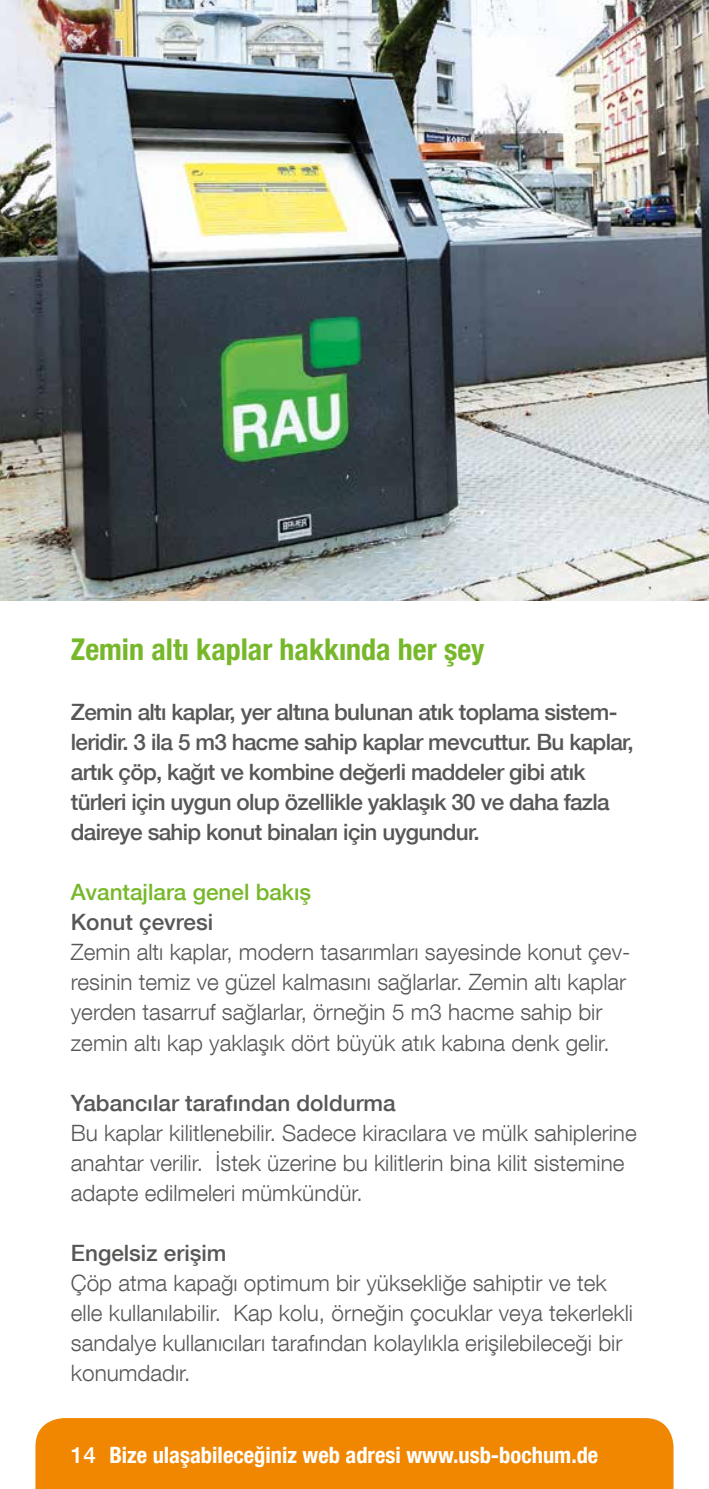
<style>
.page{position:relative;width:709px;height:1489px;background:#fff}
.page>*{position:absolute;margin:0;border:0;box-sizing:border-box;transform-origin:0 0}
.t1{font:700 condensed 30px "Helvetica Neue LT Com";color:#76b82a}
.t2{font:300 22.5px/30px "Helvetica Neue LT Com";color:#575756}
.t3{font:500 22.5px/30px "Helvetica Neue LT Com";letter-spacing:-.03em;color:#575756}
.t4{font:500 22.5px "Helvetica Neue LT Com";color:#575756}
.t5{font:700 condensed 22.5px "Helvetica Neue LT Com";color:#fff}
.t6{font:500 22.5px "Helvetica Neue LT Com";color:#76b82a}
.s1{font-weight:500;font-stretch:normal}
</style>
<div class="page">
<div style="left:35px;top:1418px;width:638px;height:70px;background:#f18700"></div>
<img style="left:0;top:0;width:709px;height:600px">
<h1 class="t1" style="left:71px;top:631px;width:415px">Zemin altı kaplar hakkında her şey</h1>
<p class="t3" style="left:71px;top:697px;width:564px">Zemin altı kaplar, yer altına bulunan atık toplama sistem&shy;leridir. 3 ila 5 m3 hacme sahip kaplar mevcuttur. Bu kaplar, artık çöp, kağıt ve kombine değerli maddeler gibi atık türleri için uygun olup özellikle yaklaşık 30 ve daha fazla daireye sahip konut binaları için uygundur.</p>
<p class="t6" style="left:71px;top:878px;width:242px">Avantajlara genel bakış</p>
<p class="t4" style="left:71px;top:908px;width:144px">Konut çevresi</p>
<p class="t2" style="left:71px;top:936px;width:561px">Zemin altı kaplar, modern tasarımları sayesinde konut çev&shy;resinin temiz ve güzel kalmasını sağlarlar. Zemin altı kaplar yerden tasarruf sağlarlar, örneğin 5 m3 hacme sahip bir zemin altı kap yaklaşık dört büyük atık kabına denk gelir.</p>
<p class="t4" style="left:71px;top:1088px;width:326px">Yabancılar tarafından doldurma</p>
<p class="t2" style="left:71px;top:1116px;width:567px">Bu kaplar kilitlenebilir. Sadece kiracılara ve mülk sahiplerine anahtar verilir. İstek üzerine bu kilitlerin bina kilit sistemine adapte edilmeleri mümkündür.</p>
<p class="t4" style="left:71px;top:1238px;width:157px">Engelsiz erişim</p>
<p class="t2" style="left:71px;top:1266px;width:563px">Çöp atma kapağı optimum bir yüksekliğe sahiptir ve tek elle kullanılabilir. Kap kolu, örneğin çocuklar veya tekerlekli sandalye kullanıcıları tarafından kolaylıkla erişilebileceği bir konumdadır.</p>
<p class="t5" style="left:71px;top:1440px;width:529px"><span class="s1">14</span> Bize ulaşabileceğiniz web adresi www.usb-bochum.de</p>
</div>
